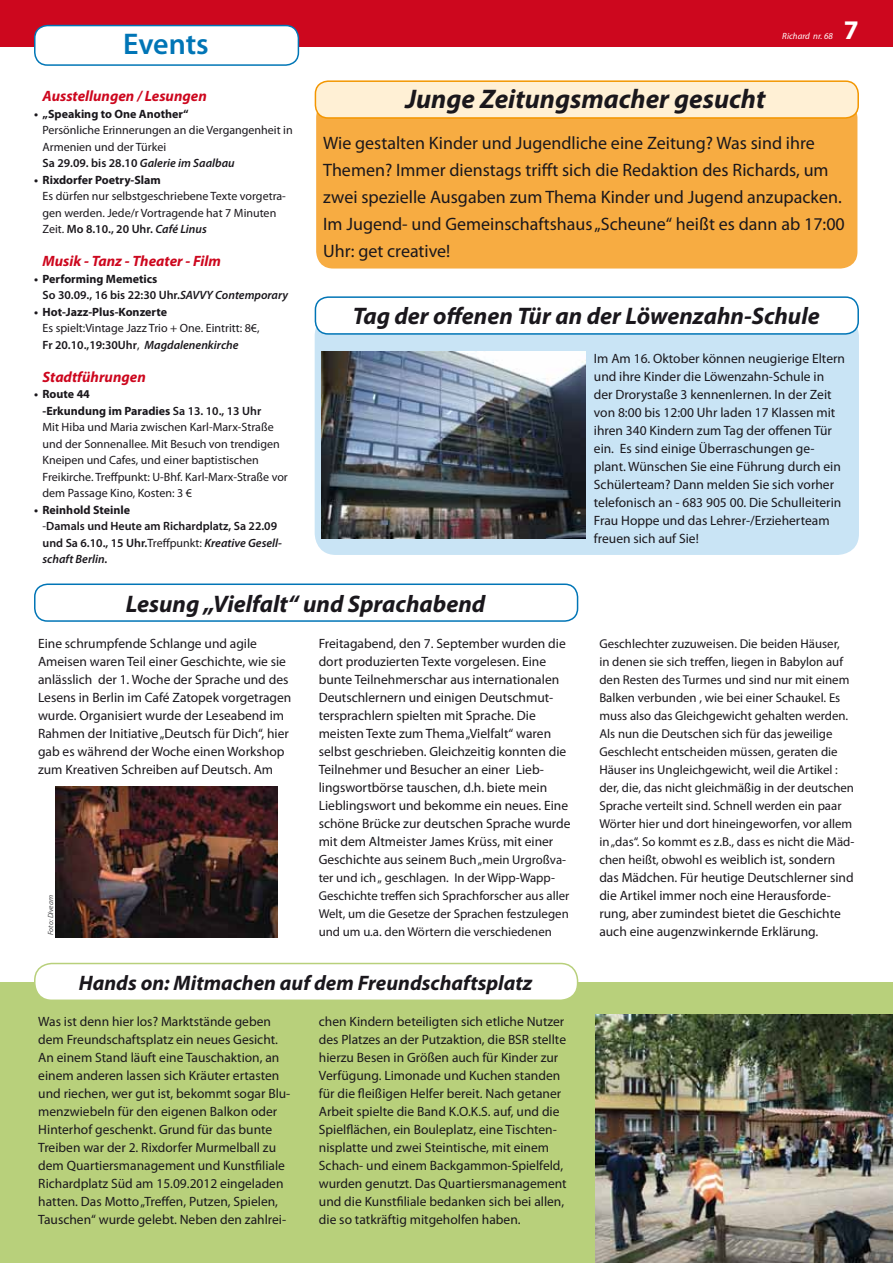
<style>
.page{position:relative;width:893px;height:1263px;background:#fff}
.page>*{position:absolute;margin:0;border:0;box-sizing:border-box;transform-origin:0 0}
.t1{font:600 30px "Myriad Pro";letter-spacing:-.005em;color:#0075b6}
.t2{font:italic 700 27px "Myriad Pro";color:#1a171c}
.t3{font:700 27px "Myriad Pro";color:#fff}
.t4{font:italic 700 24px "Myriad Pro";color:#1a171c}
.t5{font:italic 700 21px "Myriad Pro";color:#1a171c}
.t6{font:18px/27px "Myriad Pro";color:#1a171c}
.t7{font:italic 700 15px "Myriad Pro";color:#cd071e}
.t8{font:13.5px/18px "Myriad Pro";color:#1a171c}
.t9{font:12.9px/18px "Myriad Pro";color:#1a171c}
.t10{font:12px/16.5px "Myriad Pro";color:#1a171c}
.t11{font:600 12px/16.5px "Myriad Pro";color:#1a171c}
.t12{font:700 12px "Myriad Pro";color:#1a171c}
.t13{font:italic 9px "Myriad Pro";color:#fff}
.t14{font:italic 7.5px "Myriad Pro";color:#4b4b4d}
.s1{font-weight:600}
.s2{font-weight:600;font-style:italic}
.s3{font-weight:700}
.s4{font-style:italic}
.s5{font-weight:400}
.s6{font-size:12.9px}
</style>
<div class="page">
<div style="left:0;top:0;width:893px;height:47px;background:#cd071e"></div>
<div style="left:0;top:982px;width:893px;height:281px;background:#b8d07b"></div>
<div style="left:35px;top:26px;width:263px;height:39px;background:#fff;border-radius:13px"></div>
<div style="left:34px;top:25px;width:265px;height:41px;border:2px solid #0076b6;border-radius:13px"></div>
<div style="left:315px;top:315px;width:544px;height:240px;background:#c9e4f5;border-radius:21px"></div>
<div style="left:315px;top:297px;width:543px;height:37px;background:#fff;border-radius:13px"></div>
<div style="left:315px;top:296px;width:544px;height:39px;border:2px solid #0075b6;border-radius:13px"></div>
<div style="left:316px;top:101px;width:541px;height:167px;background:#f7ac42;border-radius:17px"></div>
<div style="left:315px;top:81px;width:543px;height:37px;background:#fff0d5;border-radius:13px"></div>
<div style="left:315px;top:80px;width:544px;height:39px;border:2px solid #f39600;border-radius:13px"></div>
<img style="left:322px;top:351px;width:263px;height:187px">
<div style="left:34px;top:583px;width:544px;height:39px;border:2px solid #0075b6;border-radius:13px"></div>
<div style="left:35px;top:963px;width:543px;height:37px;background:#fff;border-radius:17px"></div>
<div style="left:34px;top:963px;width:544px;height:38px;border:2px solid #b8d07b;border-radius:17px"></div>
<img style="left:595px;top:1015px;width:298px;height:248px">
<img style="left:55px;top:786px;width:222px;height:152px">
<h1 class="t1" style="left:123px;top:25px;width:87px">Events</h1>
<p class="t7" style="left:43px;top:86px;width:166px">Ausstellungen / Lesungen</p>
<p class="t12" style="left:34px;top:106px;width:156px">• „Speaking to One Another“</p>
<p class="t10" style="left:43px;top:122px;width:252px">Persönliche Erinnerungen an die Vergangenheit in<br>Armenien und der Türkei<br><span class="s1">Sa 29.09. bis 28.10</span> <span class="s2">Galerie im Saalbau</span></p>
<p class="t12" style="left:34px;top:172px;width:128px">• Rixdorfer Poetry-Slam</p>
<p class="t10" style="left:43px;top:188px;width:245px">Es dürfen nur selbstgeschriebene Texte vorgetra&shy;gen werden. Jede/r Vortragende hat 7 Minuten<br>Zeit. <span class="s1">Mo 8.10., 20 Uhr.</span> <span class="s2">Café Linus</span></p>
<p class="t7" style="left:43px;top:251px;width:180px">Musik - Tanz - Theater - Film</p>
<p class="t11" style="left:43px;top:270px;width:247px;text-indent:-9px"><span class="s3">• Performing Memetics<br></span>So 30.09., 16 bis 22:30 Uhr.<span class="s4">SAVVY Contemporary</span></p>
<p class="t12" style="left:34px;top:304px;width:135px">• Hot-Jazz-Plus-Konzerte</p>
<p class="t10" style="left:43px;top:320px;width:219px">Es spielt:Vintage Jazz Trio + One. Eintritt: 8€,<br><span class="s1">Fr 20.10.,19:30Uhr</span>, <span class="s2">Magdalenenkirche</span></p>
<p class="t7" style="left:43px;top:367px;width:105px">Stadtführungen</p>
<p class="t10" style="left:43px;top:386px;width:247px;text-indent:-9px"><span class="s3">• Route 44<br>-Erkundung im Paradies</span> <span class="s1">Sa 13. 10., 13 Uhr<br></span>Mit Hiba und Maria zwischen Karl-Marx-Straße und der Sonnenallee. Mit Besuch von trendigen Kneipen und Cafes, und einer baptistischen Freikirche. Treffpunkt: U-Bhf. Karl-Marx-Straße vor dem Passage Kino, Kosten: 3 €</p>
<p class="t11" style="left:43px;top:501px;width:241px;text-indent:-9px"><span class="s3">• Reinhold Steinle<br></span><span class="s5">-</span>Damals und Heute am Richardplatz, Sa 22.09 und Sa 6.10., 15 Uhr.<span class="s5">Treffpunkt:</span> <span class="s4">Kreative Gesell&shy;schaft Berlin.</span></p>
<p class="t13" style="left:782px;top:30px;width:52px">Richard nr. 68</p>
<h2 class="t3" style="left:844px;top:12px;width:16px">7</h2>
<h2 class="t2" style="left:405px;top:81px;width:362px">Junge Zeitungsmacher gesucht</h2>
<p class="t6" style="left:323px;top:129px;width:523px">Wie gestalten Kinder und Jugendliche eine Zeitung? Was sind ihre Themen? Immer dienstags trifft sich die Redaktion des Richards, um zwei spezielle Ausgaben zum Thema Kinder und Jugend anzupacken.<br>Im Jugend- und Gemeinschaftshaus „Scheune“ heißt es dann ab 17:00<br>Uhr: get creative!</p>
<h3 class="t4" style="left:353px;top:300px;width:468px">Tag der offenen Tür an der Löwenzahn-Schule</h3>
<p class="t8" style="left:594px;top:349px;width:253px">Im Am 16. Oktober können neugierige Eltern und ihre Kinder die Löwenzahn-Schule in der Drorystaße 3 kennenlernen. In der Zeit von 8:00 bis 12:00 Uhr laden 17 Klassen mit ihren 340 Kindern zum Tag der offenen Tür ein. Es sind einige Überraschungen ge&shy;plant. Wünschen Sie eine Führung durch ein Schülerteam? Dann melden Sie sich vorher telefonisch an - 683 905 00. Die Schulleiterin Frau Hoppe und das Lehrer-/Erzieherteam freuen sich auf Sie!</p>
<h3 class="t4" style="left:126px;top:588px;width:361px">Lesung „Vielfalt“ und Sprachabend</h3>
<p class="t8" style="left:38px;top:634px;width:255px">Eine schrumpfende Schlange und agile Ameisen waren Teil einer Geschichte, wie sie anlässlich der 1. Woche der Sprache und des Lesens in Berlin im Café Zatopek vorgetragen wurde. Organisiert wurde der Leseabend im Rahmen der Initiative „Deutsch für Dich“, hier gab es während der Woche einen Workshop zum Kreativen Schreiben auf Deutsch. Am</p>
<p class="t8" style="left:319px;top:634px;width:253px">Freitagabend, den 7. September wurden die dort produzierten Texte vorgelesen. Eine bunte Teilnehmerschar aus internationalen Deutschlernern und einigen Deutschmut&shy;tersprachlern spielten mit Sprache. Die meisten Texte zum Thema „Vielfalt“ waren selbst geschrieben. Gleichzeitig konnten die Teilnehmer und Besucher an einer Lieb&shy;lingswortbörse tauschen, d.h. biete mein Lieblingswort und bekomme ein neues. Eine schöne Brücke zur deutschen Sprache wurde mit dem Altmeister James Krüss, mit einer Geschichte aus seinem <span class="s6">Buch „mein Urgroßva-</span></p>
<p class="t9" style="left:319px;top:868px;width:252px">ter und ich „ geschlagen. In der Wipp-Wapp-Geschichte treffen sich Sprachforscher aus aller Welt, um die Gesetze der Sprachen festzulegen und um u.a. den Wörtern die verschiedenen</p>
<p class="t14" style="left:46px;top:935px;width:41px;rotate:-90deg">Foto: Diveam</p>
<h3 class="t5" style="left:79px;top:969px;width:455px">Hands on: Mitmachen auf dem Freundschaftsplatz</h3>
<p class="t8" style="left:38px;top:1012px;width:254px">Was ist denn hier los? Marktstände geben dem Freundschaftsplatz ein neues Gesicht.<br>An einem Stand läuft eine Tauschaktion, an einem anderen lassen sich Kräuter ertasten und riechen, wer gut ist, bekommt sogar Blu&shy;menzwiebeln für den eigenen Balkon oder Hinterhof geschenkt. Grund für das bunte Treiben war der 2. Rixdorfer Murmelball zu dem Quartiersmanagement und Kunstfiliale Richardplatz Süd am 15.09.2012 eingeladen hatten. Das Motto „Treffen, Putzen, Spielen, Tauschen“ wurde gelebt. Neben den zahlrei-</p>
<p class="t8" style="left:319px;top:1012px;width:249px">chen Kindern beteiligten sich etliche Nutzer des Platzes an der Putzaktion, die BSR stellte hierzu Besen in Größen auch für Kinder zur Verfügung. Limonade und Kuchen standen für die fleißigen Helfer bereit. Nach getaner Arbeit spielte die Band K.O.K.S. auf, und die Spielflächen, ein Bouleplatz, eine Tischten&shy;nisplatte und zwei Steintische, mit einem Schach- und einem Backgammon-Spielfeld, wurden genutzt. Das Quartiersmanagement und die Kunstfiliale bedanken sich bei allen, die so tatkräftig mitgeholfen haben.</p>
<p class="t9" style="left:599px;top:634px;width:256px">Geschlechter zuzuweisen. Die beiden Häuser,<br>in denen sie sich treffen, liegen in Babylon auf den Resten des Turmes und sind nur mit einem Balken verbunden , wie bei einer Schaukel. Es muss also das Gleichgewicht gehalten werden.<br>Als nun die Deutschen sich für das jeweilige Geschlecht entscheiden müssen, geraten die Häuser ins Ungleichgewicht, weil die Artikel : der, die, das nicht gleichmäßig in der deutschen Sprache verteilt sind. Schnell werden ein paar Wörter hier und dort hineingeworfen, vor allem in „das“. So kommt es z.B., dass es nicht die Mäd-</p>
<p class="t8" style="left:599px;top:850px;width:256px"><span class="s6">chen heißt, obwohl</span> es weiblich ist, sondern das Mädchen. Für heutige Deutschlerner sind die Artikel immer noch eine Herausforde&shy;rung, aber zumindest bietet die Geschichte auch eine augenzwinkernde Erklärung.</p>
</div>
